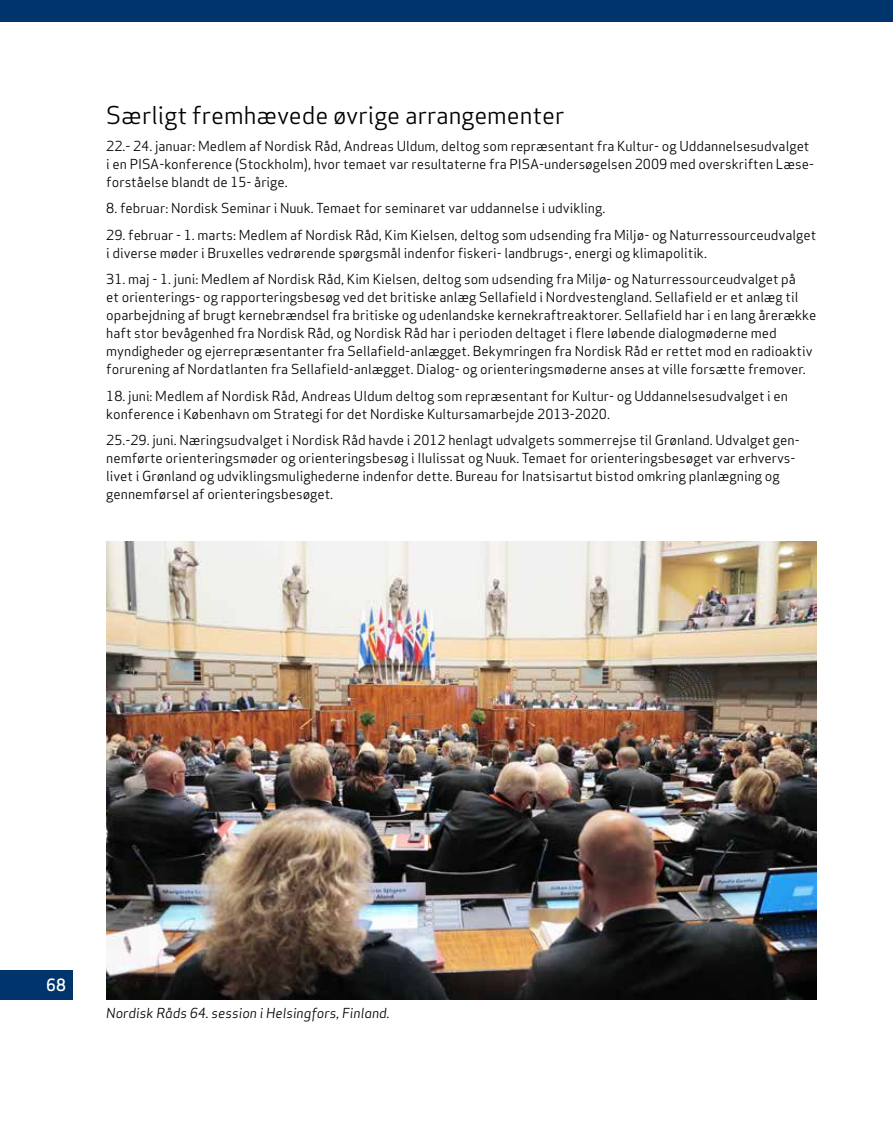
<style>
.page{position:relative;width:893px;height:1127px;background:#fff}
.page>*{position:absolute;margin:0;border:0;box-sizing:border-box;transform-origin:0 0}
.t1{font:24px "Apex Sans";color:#000}
.t2{font:500 16.5px "Apex Sans";color:#fff}
.t3{font:13.5px/18px "Apex Sans";color:#000}
.t4{font:italic 13.5px "Apex Sans";color:#000}
</style>
<div class="page">
<div style="left:0;top:0;width:893px;height:21px;background:#00346d"></div>
<div style="left:0;top:969px;width:72px;height:30px;background:#00346d"></div>
<img style="left:106px;top:542px;width:710px;height:457px">
<h1 class="t1" style="left:106px;top:96px;width:460px">Særligt fremhævede øvrige arrangementer</h1>
<p class="t3" style="left:106px;top:136px;width:709px">22.- 24. januar: Medlem af Nordisk Råd, Andreas U ldum, deltog som repræsentant fra Kultur- og Uddannelsesudvalget i en PISA-konference (Stockholm), hvor temaet var resultaterne fra PISA-undersøgelsen 2009 med overskriften Læse&shy;forståelse blandt de 15- årige.</p>
<p class="t3" style="left:106px;top:198px;width:500px">8. februar: Nordisk Seminar i Nuuk. Temaet for seminaret var uddannelse i udvikling.</p>
<p class="t3" style="left:106px;top:225px;width:711px">29. februar - 1. marts: Medlem af Nordisk Råd, Kim Kielsen, deltog som udsending fra Miljø- og Naturressourceudvalget i diverse møder i Bruxelles vedrørende spørgsmål indenfor fiskeri- landbrugs-, energi og klimapolitik.</p>
<p class="t3" style="left:106px;top:269px;width:712px">31. maj - 1. juni: Medlem af Nordisk Råd, Kim Kielsen, deltog som udsending fra Miljø- og Naturressourceudvalget på<br>et orienterings- og rapporteringsbesøg ved det britiske anlæg Sellafield i Nordvestengland. Sellafield er et anlæg til oparbejdning af brugt kernebrændsel fra britiske og udenlandske kernekraftreaktorer. Sellafield har i en lang årerække haft stor bevågenhed fra Nordisk Råd, og Nordisk Råd har i perioden deltaget i flere løbende dialogmøderne med myndigheder og ejerrepræsentanter fra Sellafield-anlægget. Bekymringen fra Nordisk Råd er rettet mod en radioaktiv forurening af Nordatlanten fra Sellafield-anlægget. Dialog- og orienteringsmøderne anses at ville forsætte fremover.</p>
<p class="t3" style="left:106px;top:386px;width:683px">18. juni: Medlem af Nordisk Råd, Andreas U ldum deltog som repræsentant for Kultur- og Uddannelsesudvalget i en konference i København om Strategi for det Nordiske Kultursamarbejde 2013-2020.</p>
<p class="t3" style="left:106px;top:430px;width:695px">25.-29. juni. Næringsudvalget i Nordisk Råd havde i 2012 henlagt udvalgets sommerrejse til Grønland. Udvalget gen&shy;nemførte orienteringsmøder og orienteringsbesøg i Ilulissat og N uuk. Temaet for orienteringsbesøget var erhvervs&shy;livet i Grønland og udviklingsmulighederne indenfor dette. Bureau for Inatsisartut bistod omkring planlægning og gennemførsel af orienteringsbesøget.</p>
<p class="t2" style="left:46px;top:970px;width:21px">68</p>
<p class="t4" style="left:106px;top:1002px;width:285px">Nordisk Råds 64. session i Helsingfors, Finland.</p>
</div>
